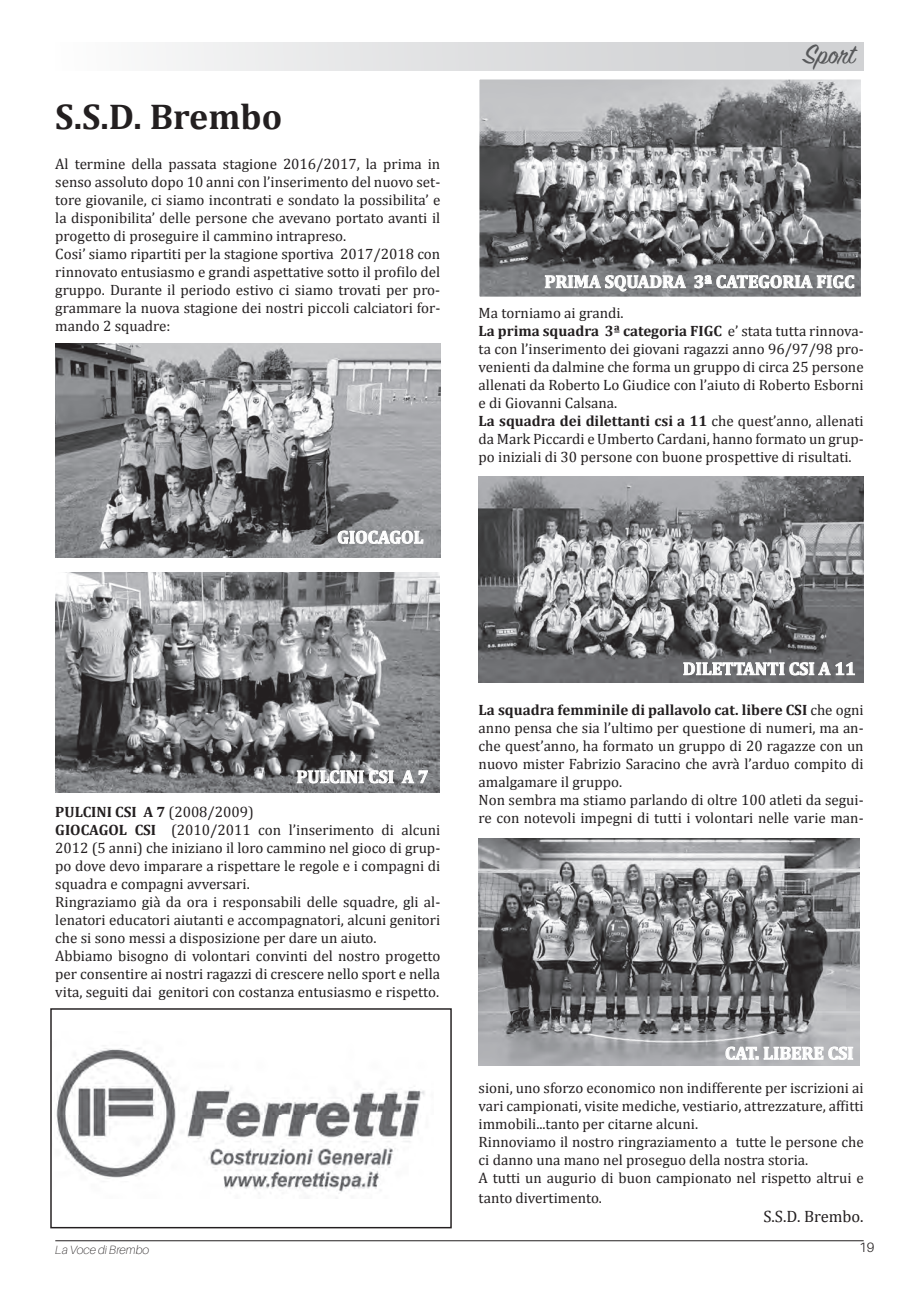
<style>
.page{position:relative;width:919px;height:1289px;background:#fff}
.page>*{position:absolute;margin:0;border:0;box-sizing:border-box;transform-origin:0 0}
.t1{font:700 36px "Cambria";color:#231f20}
.t2{font:30px "Sign Painter House Script";color:#57585a}
.t3{font:700 18px "Cambria";color:#fff}
.t4{font:16.5px "Cambria";color:#231f20}
.t5{font:15px/18px "Cambria";color:#231f20;text-align:justify}
.t6{font:700 15px "Cambria";color:#231f20}
.t7{font:300 13.5px "Aileron";color:#231f20}
.t8{font:italic 100 12px "Aileron";color:#231f20}
.s1{font-weight:700}
.s2{font-weight:400}
</style>
<div class="page">
<div style="left:55px;top:42px;width:808px;height:29px;background:linear-gradient(to right,#f9f9fa,#cbccce)"></div>
<hr style="left:55px;top:1240px;width:808px;height:1px;background:#231f20">
<img style="left:55px;top:343px;width:385px;height:214px">
<img style="left:478px;top:476px;width:385px;height:206px">
<img style="left:55px;top:572px;width:385px;height:220px">
<img style="left:481px;top:81px;width:378px;height:214px">
<div style="left:478px;top:78px;width:384px;height:220px;border:2px solid #fff"></div>
<img style="left:478px;top:838px;width:381px;height:227px">
<img style="left:56px;top:1048px;width:369px;height:150px">
<div style="left:50px;top:1008px;width:401px;height:220px;border:1px solid #231f20"></div>
<svg style="left:337px;top:530px;width:87px;height:14px"></svg>
<svg style="left:296px;top:769px;width:98px;height:15px"></svg>
<svg style="left:401px;top:769px;width:27px;height:14px"></svg>
<svg style="left:544px;top:274px;width:142px;height:18px;background:#a5a6a8"></svg>
<svg style="left:693px;top:274px;width:161px;height:15px;background:#a7a8aa"></svg>
<svg style="left:682px;top:661px;width:173px;height:15px;background:#9b9c9e"></svg>
<svg style="left:725px;top:1046px;width:128px;height:14px"></svg>
<p class="t1" style="left:55px;top:94px;width:228px">S.S.D. Brembo</p>
<p class="t5" style="left:55px;top:154px;width:386px">Al termine della passata stagione 2016/2017, la prima in senso assoluto dopo 10 anni con l’inserimento del nuovo set&shy;tore giovanile, ci siamo incontrati e sondato la possibilita’ e la disponibilita’ delle persone che avevano portato avanti il progetto di proseguire il cammino intrapreso.</p>
<p class="t5" style="left:55px;top:244px;width:386px">Cosi’ siamo ripartiti per la stagione sportiva 2017/2018 con rinnovato entusiasmo e grandi aspettative sotto il profilo del gruppo. Durante il periodo estivo ci siamo trovati per pro&shy;grammare la nuova stagione dei nostri piccoli calciatori for&shy;mando 2 squadre:</p>
<p class="t3" style="left:337px;top:526px;width:88px">GIOCAGOL</p>
<p class="t2" style="left:803px;top:40px;width:53px">Sport</p>
<p class="t3" style="left:544px;top:270px;width:311px">PRIMA SQUADRA 3ª CATEGORIA FIGC</p>
<p class="t5" style="left:478px;top:304px;width:146px">Ma torniamo ai grandi.</p>
<p class="t5" style="left:478px;top:322px;width:386px"><span class="s1">La prima squadra 3ª categoria FIGC</span> e’ stata tutta rinnova&shy;ta con l’inserimento dei giovani ragazzi anno 96/97/98 pro&shy;venienti da dalmine che forma un gruppo di circa 25 persone allenati da Roberto Lo Giudice con l’aiuto di Roberto Esborni e di Giovanni Calsana.</p>
<p class="t5" style="left:478px;top:412px;width:386px"><span class="s1">La squadra dei dilettanti csi a 11</span> che quest’anno, allenati da Mark Piccardi e Umberto Cardani, hanno formato un grup&shy;po iniziali di 30 persone con buone prospettive di risultati.</p>
<p class="t3" style="left:296px;top:765px;width:133px">PULCINI CSI A 7</p>
<p class="t6" style="left:55px;top:802px;width:200px">PULCINI CSI A 7 <span class="s2">(2008/2009)</span></p>
<p class="t5" style="left:55px;top:820px;width:386px"><span class="s1">GIOCAGOL CSI</span> (2010/2011 con l’inserimento di alcuni 2012 (5 anni) che iniziano il loro cammino nel gioco di grup&shy;po dove devo imparare a rispettare le regole e i compagni di squadra e compagni avversari.</p>
<p class="t5" style="left:55px;top:892px;width:386px">Ringraziamo già da ora i responsabili delle squadre, gli al&shy;lenatori educatori aiutanti e accompagnatori, alcuni genitori che si sono messi a disposizione per dare un aiuto.</p>
<p class="t5" style="left:55px;top:946px;width:386px">Abbiamo bisogno di volontari convinti del nostro progetto per consentire ai nostri ragazzi di crescere nello sport e nella vita, seguiti dai genitori con costanza entusiasmo e rispetto.</p>
<p class="t3" style="left:682px;top:657px;width:174px">DILETTANTI CSI A 11</p>
<p class="t5" style="left:478px;top:700px;width:386px"><span class="s1">La squadra femminile di pallavolo cat. libere CSI</span> che ogni anno pensa che sia l’ultimo per questione di numeri, ma an&shy;che quest’anno, ha formato un gruppo di 20 ragazze con un nuovo mister Fabrizio Saracino che avrà l’arduo compito di amalgamare il gruppo.</p>
<p class="t5" style="left:478px;top:790px;width:386px">Non sembra ma stiamo parlando di oltre 100 atleti da segui&shy;re con notevoli impegni di tutti i volontari nelle varie man-</p>
<p class="t3" style="left:725px;top:1042px;width:130px">CAT. LIBERE CSI</p>
<p class="t5" style="left:478px;top:1078px;width:386px">sioni, uno sforzo economico non indifferente per iscrizioni ai vari campionati, visite mediche, vestiario, attrezzature, affitti immobili...tanto per citarne alcuni.</p>
<p class="t5" style="left:478px;top:1132px;width:386px">Rinnoviamo il nostro ringraziamento a tutte le persone che ci danno una mano nel proseguo della nostra storia.</p>
<p class="t5" style="left:478px;top:1167px;width:386px;line-height:19.8px">A tutti un augurio di buon campionato nel rispetto altrui e tanto divertimento.</p>
<p class="t4" style="left:763px;top:1206px;width:102px">S.S.D. Brembo.</p>
<p class="t8" style="left:55px;top:1243px;width:95px">La Voce di Brembo</p>
<p class="t7" style="left:859px;top:1240px;width:17px">19</p>
</div>
